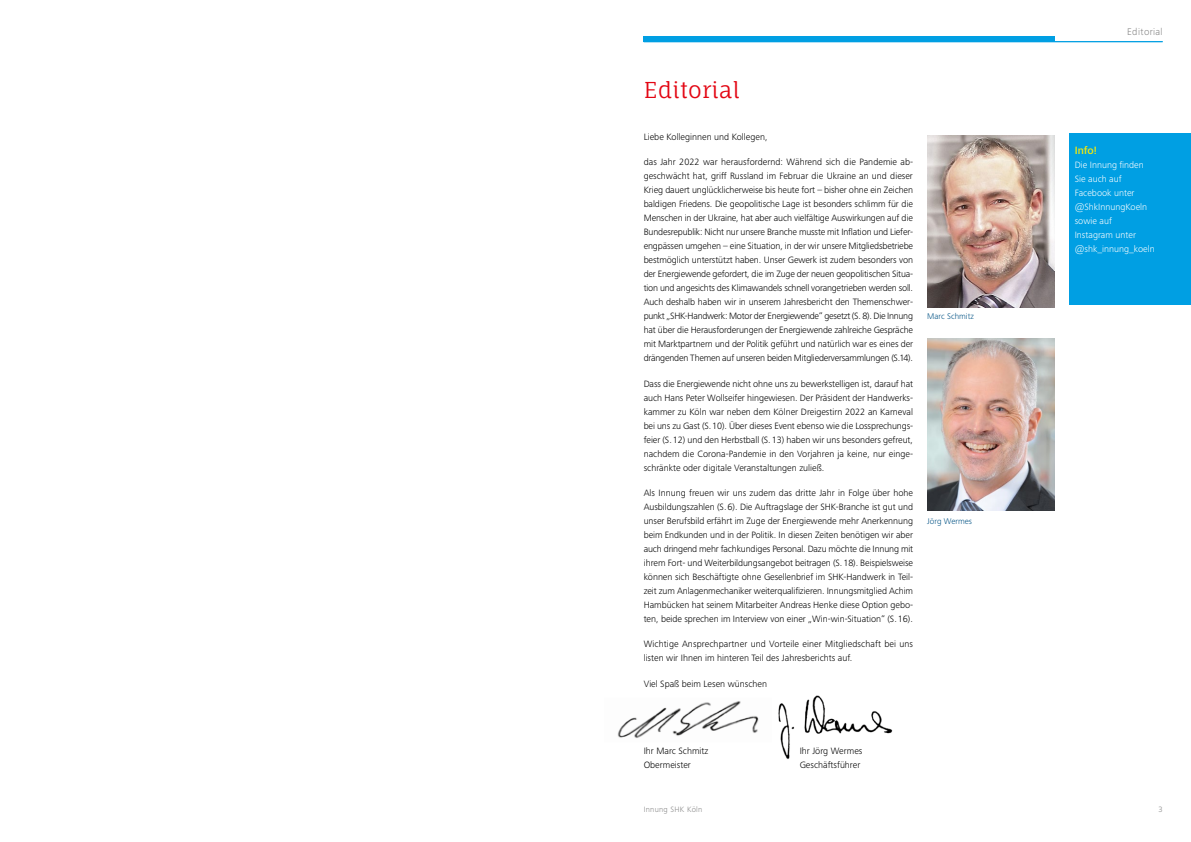
<style>
.page{position:relative;width:1191px;height:842px;background:#fff}
.page>*{position:absolute;margin:0;border:0;box-sizing:border-box;transform-origin:0 0}
.t1{font:22px "Fauna One";letter-spacing:.01em;color:#e30613}
.t2{font:500 11px "Frutiger Next Pro";color:#ffed00}
.t3{font:300 10px "Frutiger Next Pro";letter-spacing:.03em;color:#878787}
.t4{font:300 9.5px/14px "Frutiger Next Pro";color:#000;text-align:justify}
.t5{font:300 9.5px/14px "Frutiger Next Pro";color:#fff}
.t6{font:300 8.5px "Frutiger Next Pro";color:#005284}
.t7{font:300 8px "Frutiger Next Pro";letter-spacing:.03em;color:#878787}
</style>
<div class="page">
<img style="left:778px;top:695px;width:115px;height:64px">
<img style="left:617px;top:701px;width:142px;height:37px">
<div style="left:1069px;top:133px;width:122px;height:172px;background:#009fe3"></div>
<img style="left:927px;top:135px;width:127px;height:172px">
<img style="left:927px;top:338px;width:127px;height:172px">
<hr style="left:643px;top:41px;width:519px;height:1px;background:#009fe3">
<div style="left:643px;top:36px;width:411px;height:5px;background:#009fe3"></div>
<h1 class="t1" style="left:643px;top:76px;width:98px">Editorial</h1>
<p class="t4" style="left:643px;top:130px;width:125px">Liebe Kolleginnen und Kollegen,</p>
<p class="t4" style="left:643px;top:155px;width:271px">das Jahr 2022 war herausfordernd: Während sich die Pandemie ab&shy;geschwächt hat, griff Russland im Februar die Ukraine an und dieser Krieg dauert unglücklicherweise bis heute fort – bisher ohne ein Zeichen baldigen Friedens. Die geopolitische Lage ist besonders schlimm für die Menschen in der Ukraine, hat aber auch vielfältige Auswirkungen auf die Bundesrepublik: Nicht nur unsere Branche musste mit Inflation und Liefer&shy;engpässen umgehen – eine Situation, in der wir unsere Mitgliedsbetriebe bestmöglich unterstützt haben. Unser Gewerk ist zudem besonders von der Energiewende gefordert, die im Zuge der neuen geopolitischen Situa&shy;tion und angesichts des Klimawandels schnell vorangetrieben werden soll.<br>Auch deshalb haben wir in unserem Jahresbericht den Themenschwer&shy;punkt „SHK-Handwerk: Motor der Energiewende“ gesetzt (S. 8). Die Innung hat über die Herausforderungen der Energiewende zahlreiche Gespräche mit Marktpartnern und der Politik geführt und natürlich war es eines der drängenden Themen auf unseren beiden Mitgliederversammlungen (S.14).</p>
<p class="t4" style="left:643px;top:376px;width:271px">Dass die Energiewende nicht ohne uns zu bewerkstelligen ist, darauf hat auch Hans Peter Wollseifer hingewiesen. Der Präsident der Handwerks&shy;kammer zu Köln war neben dem Kölner Dreigestirn 2022 an Karneval bei uns zu Gast (S.10). Über dieses Event ebenso wie die Lossprechungs&shy;feier (S.12) und den Herbstball (S.13) haben wir uns besonders gefreut, nachdem die Corona-Pandemie in den Vorjahren ja keine, nur einge&shy;schränkte oder digitale Veranstaltungen zuließ.</p>
<p class="t4" style="left:643px;top:486px;width:271px">Als Innung freuen wir uns zudem das dritte Jahr in Folge über hohe Ausbildungszahlen (S.6). Die Auftragslage der SHK-Branche ist gut und unser Berufsbild erfährt im Zuge der Energiewende mehr Anerkennung beim Endkunden und in der Politik. In diesen Zeiten benötigen wir aber auch dringend mehr fachkundiges Personal. Dazu möchte die Innung mit ihrem Fort- und Weiterbildungsangebot beitragen (S.18). Beispielsweise können sich Beschäftigte ohne Gesellenbrief im SHK-Handwerk in Teil&shy;zeit zum Anlagenmechaniker weiterqualifizieren. Innungsmitglied Achim Hambücken hat seinem Mitarbeiter Andreas Henke diese Option gebo&shy;ten, beide sprechen im Interview von einer „Win-win-Situation“ (S.16).</p>
<p class="t4" style="left:643px;top:637px;width:271px">Wichtige Ansprechpartner und Vorteile einer Mitgliedschaft bei uns listen wir Ihnen im hinteren Teil des Jahresberichts auf.</p>
<p class="t4" style="left:643px;top:676px;width:125px">Viel Spaß beim Lesen wünschen</p>
<p class="t6" style="left:927px;top:311px;width:48px">Marc Schmitz</p>
<p class="t6" style="left:927px;top:516px;width:46px">Jörg Wermes</p>
<p class="t4" style="left:643px;top:744px;width:66px">Ihr Marc Schmitz</p>
<p class="t4" style="left:799px;top:744px;width:64px">Ihr Jörg Wermes</p>
<p class="t4" style="left:643px;top:758px;width:49px">Obermeister</p>
<p class="t4" style="left:799px;top:758px;width:62px">Geschäftsführer</p>
<p class="t3" style="left:1127px;top:26px;width:37px">Editorial</p>
<p class="t2" style="left:1074px;top:144px;width:24px">Info!</p>
<p class="t5" style="left:1074px;top:158px;width:82px">Die Innung finden<br>Sie auch auf<br>Facebook unter @ShkInnungKoeln sowie auf<br>Instagram unter @shk_innung_koeln</p>
<p class="t7" style="left:643px;top:805px;width:60px">Innung SHK Köln</p>
<p class="t7" style="left:1158px;top:805px;width:6px">3</p>
</div>
